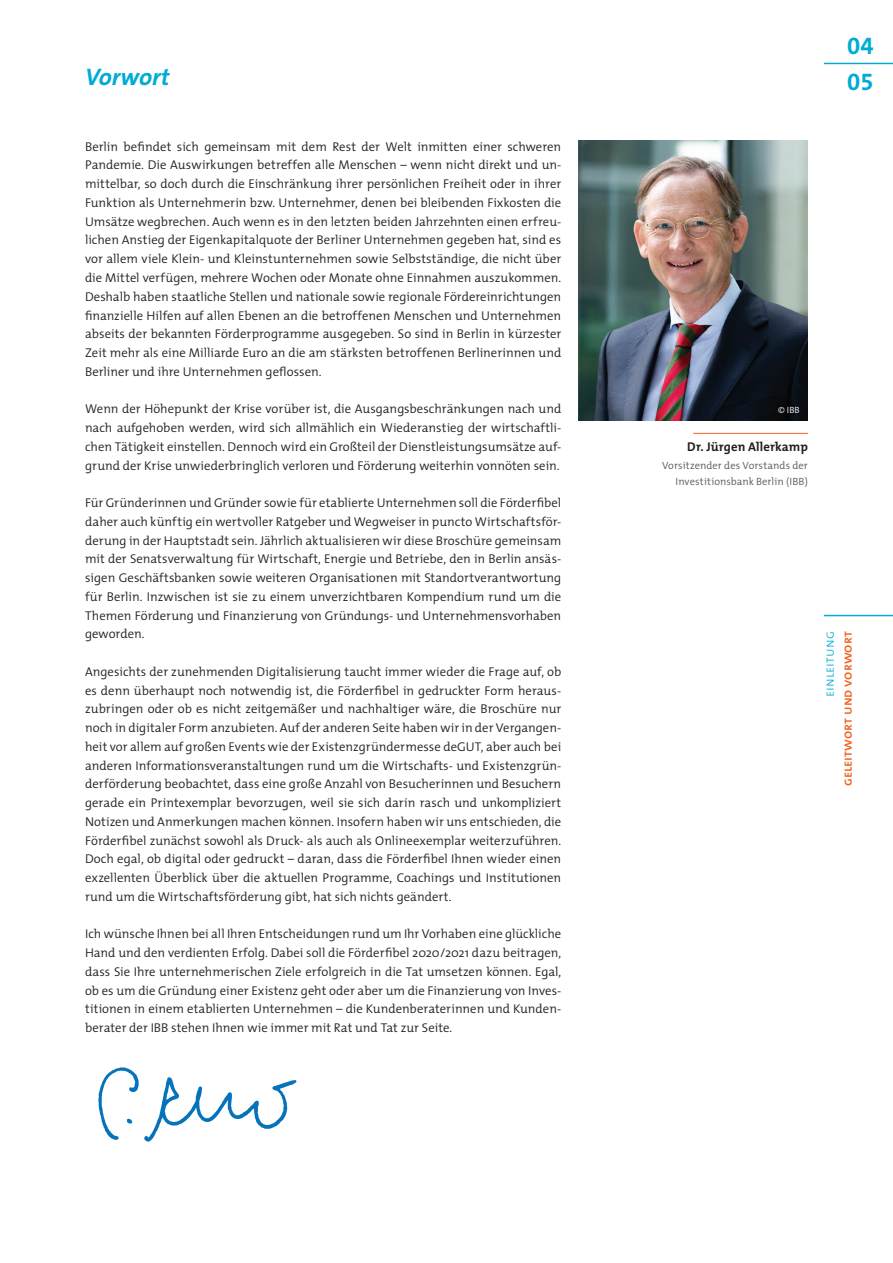
<style>
.page{position:relative;width:893px;height:1263px;background:#fff}
.page>*{position:absolute;margin:0;border:0;box-sizing:border-box;transform-origin:0 0}
.t1{font:italic 700 24px "The Sans";letter-spacing:-.005em;color:#00acd5}
.t2{font:24px/36px "The Mix Bold Expert";color:#00acd5}
.t3{font:13.5px "The Sans Semi Bold Caps";color:#f36421}
.t4{font:13.5px "The Sans Light Caps";letter-spacing:-.005em;color:#00acd5}
.t5{font:300 12.75px/18.8px "The Mix";color:#231f20;text-align:justify}
.t6{font:700 12.75px "The Mix";letter-spacing:.005em;color:#231f20}
.t7{font:300 10.5px/15.8px "The Mix";letter-spacing:.01em;color:#57585a;text-align:right}
.t8{font:300 9px "The Mix";color:#fff}
</style>
<div class="page">
<hr style="left:824px;top:615px;width:69px;height:1px;background:#00acd5">
<hr style="left:824px;top:63px;width:69px;height:1px;background:#00acd5">
<img style="left:578px;top:140px;width:230px;height:281px">
<hr style="left:693px;top:433px;width:115px;height:1px;background:#f36421">
<img style="left:98px;top:1067px;width:199px;height:75px">
<h1 class="t1" style="left:85px;top:57px;width:86px">Vorwort</h1>
<p class="t5" style="left:85px;top:137px;width:478px">Berlin befindet sich gemeinsam mit dem Rest der Welt inmitten einer schweren Pandemie. Die Auswirkungen betreffen alle Menschen – wenn nicht direkt und un&shy;mittelbar, so doch durch die Einschränkung ihrer persönlichen Freiheit oder in ihrer Funktion als Unternehmerin bzw. Unternehmer, denen bei bleibenden Fixkosten die Umsätze wegbrechen. Auch wenn es in den letzten beiden Jahrzehnten einen erfreu&shy;lichen Anstieg der Eigenkapitalquote der Berliner Unternehmen gegeben hat, sind es vor allem viele Klein- und Kleinstunternehmen sowie Selbstständige, die nicht über die Mittel verfügen, mehrere Wochen oder Monate ohne Einnahmen auszukommen.<br>Deshalb haben staatliche Stellen und nationale sowie regionale Fördereinrichtungen finanzielle Hilfen auf allen Ebenen an die betroffenen Menschen und Unternehmen abseits der bekannten Förderprogramme ausgegeben. So sind in Berlin in kürzester Zeit mehr als eine Milliarde Euro an die am stärksten betroffenen Berlinerinnen und Berliner und ihre Unternehmen geflossen.</p>
<p class="t5" style="left:85px;top:399px;width:478px">Wenn der Höhepunkt der Krise vorüber ist, die Ausgangsbeschränkungen nach und nach aufgehoben werden, wird sich allmählich ein Wiederanstieg der wirtschaftli&shy;chen Tätigkeit einstellen. Dennoch wird ein Großteil der Dienstleistungsumsätze auf&shy;grund der Krise unwiederbringlich verloren und Förderung weiterhin vonnöten sein.</p>
<p class="t5" style="left:85px;top:493px;width:478px">Für Gründerinnen und Gründer sowie für etablierte Unternehmen soll die Förderfibel daher auch künftig ein wertvoller Ratgeber und Wegweiser in puncto Wirtschaftsför&shy;derung in der Hauptstadt sein. Jährlich aktualisieren wir diese Broschüre gemeinsam mit der Senatsverwaltung für Wirtschaft, Energie und Betriebe, den in Berlin ansäs&shy;sigen Geschäftsbanken sowie weiteren Organisationen mit Standortverantwortung für Berlin. Inzwischen ist sie zu einem unverzichtbaren Kompendium rund um die Themen Förderung und Finanzierung von Gründungs- und Unternehmensvorhaben geworden.</p>
<p class="t5" style="left:85px;top:662px;width:478px">Angesichts der zunehmenden Digitalisierung taucht immer wieder die Frage auf, ob es denn überhaupt noch notwendig ist, die Förderfibel in gedruckter Form heraus&shy;zubringen oder ob es nicht zeitgemäßer und nachhaltiger wäre, die Broschüre nur noch in digitaler Form anzubieten. Auf der anderen Seite haben wir in der Vergangen&shy;heit vor allem auf großen Events wie der Existenzgründermesse deGUT, aber auch bei anderen Informationsveranstaltungen rund um die Wirtschafts- und Existenzgrün&shy;derförderung beobachtet, dass eine große Anzahl von Besucherinnen und Besuchern gerade ein Printexemplar bevorzugen, weil sie sich darin rasch und unkompliziert Notizen und Anmerkungen machen können. Insofern haben wir uns entschieden, die Förderfibel zunächst sowohl als Druck- als auch als Onlineexemplar weiterzuführen.<br>Doch egal, ob digital oder gedruckt – daran, dass die Förderfibel Ihnen wieder einen exzellenten Überblick über die aktuellen Programme, Coachings und Institutionen rund um die Wirtschaftsförderung gibt, hat sich nichts geändert.</p>
<p class="t5" style="left:85px;top:924px;width:478px">Ich wünsche Ihnen bei all Ihren Entscheidungen rund um Ihr Vorhaben eine glückliche Hand und den verdienten Erfolg. Dabei soll die Förderfibel 2020/2021 dazu beitragen, dass Sie Ihre unternehmerischen Ziele erfolgreich in die Tat umsetzen können. Egal, ob es um die Gründung einer Existenz geht oder aber um die Finanzierung von Inves&shy;titionen in einem etablierten Unternehmen – die Kundenberaterinnen und Kunden&shy;berater der IBB stehen Ihnen wie immer mit Rat und Tat zur Seite.</p>
<h1 class="t2" style="left:847px;top:27px;width:28px">04<br>05</h1>
<p class="t8" style="left:778px;top:403px;width:23px">© IBB</p>
<p class="t6" style="left:687px;top:436px;width:122px">Dr. Jürgen Allerkamp</p>
<p class="t7" style="left:662px;top:458px;width:147px">Vorsitzender des Vorstands der<br>Investitionsbank Berlin (IBB)</p>
<p class="t4" style="left:818px;top:697px;width:67px;rotate:-90deg">einleitung</p>
<p class="t3" style="left:836px;top:786px;width:156px;rotate:-90deg">geleitwort und vorwort</p>
</div>
